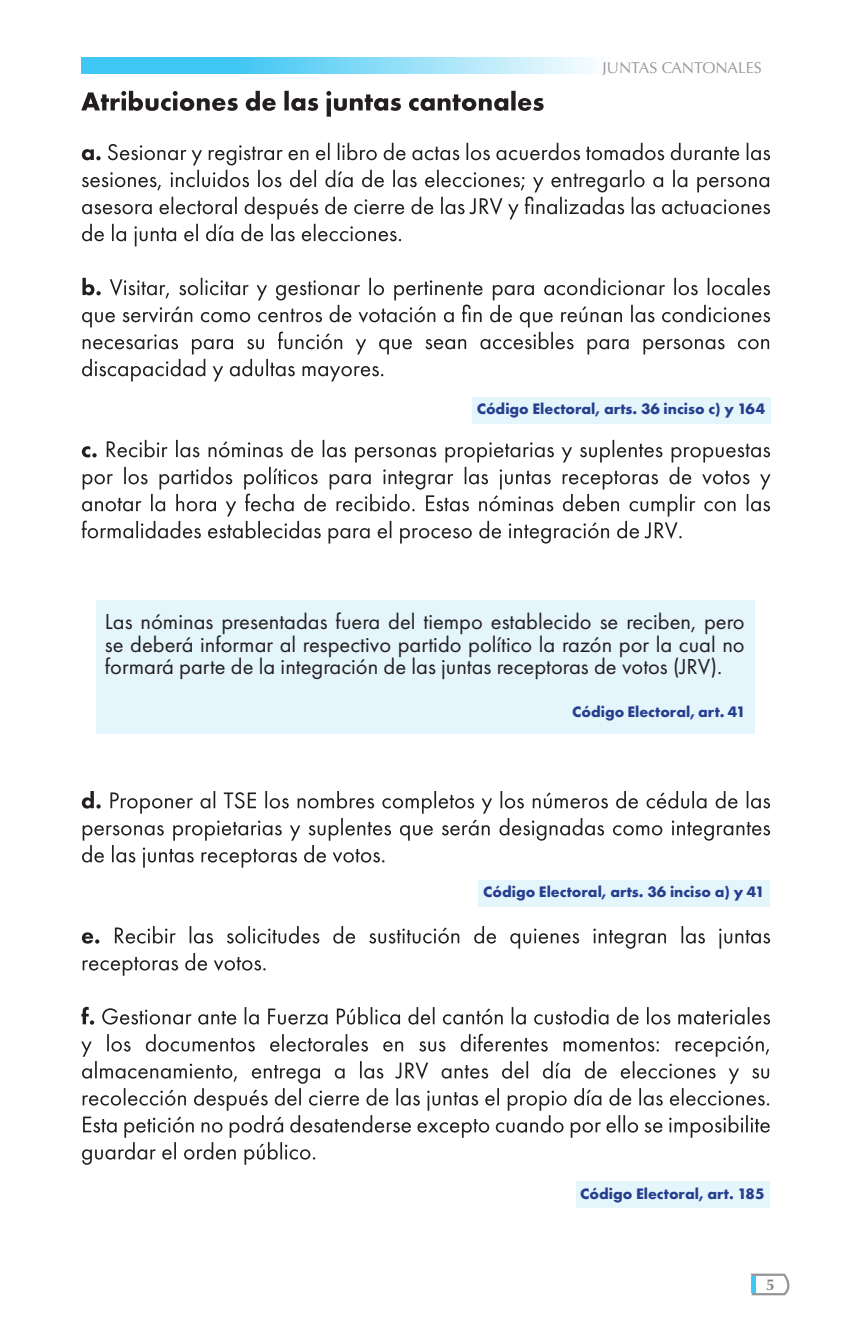
<style>
.page{position:relative;width:851px;height:1337px;background:#fff}
.page>*{position:absolute;margin:0;border:0;box-sizing:border-box;transform-origin:0 0}
.t1{font:22.5px/22.5px "Futura PT";color:#231f20;text-align:justify}
.t2{font:700 15.75px "Futura PT";color:#253f8e}
.t3{font:15.75px "Optima";color:#939598}
.t4{font:700 15.75px "Optima";color:#808285}
</style>
<div class="page">
<svg style="left:81px;top:58px;width:510px;height:16px;background:#7ed9f7"></svg>
<svg style="left:750px;top:1273px;width:40px;height:23px"></svg>
<svg style="left:750px;top:1276px;width:5px;height:16px"></svg>
<svg style="left:81px;top:1033px;width:688px;height:131px"></svg>
<svg style="left:81px;top:1006px;width:689px;height:18px"></svg>
<svg style="left:82px;top:926px;width:688px;height:49px"></svg>
<svg style="left:82px;top:791px;width:688px;height:76px"></svg>
<svg style="left:82px;top:440px;width:688px;height:103px"></svg>
<svg style="left:82px;top:278px;width:688px;height:103px"></svg>
<svg style="left:82px;top:143px;width:688px;height:103px"></svg>
<svg style="left:81px;top:91px;width:462px;height:26px"></svg>
<div style="left:472px;top:397px;width:298px;height:27px;background:#e5f5fc"></div>
<div style="left:478px;top:879px;width:291px;height:27px;background:#e5f5fc"></div>
<div style="left:576px;top:1181px;width:193px;height:27px;background:#e5f5fc"></div>
<div style="left:96px;top:599px;width:659px;height:134px;background:#e5f5fc"></div>
<p class="t3" style="left:602px;top:59px;width:161px">JUNTAS CANTONALES</p>
<p class="t2" style="left:476px;top:399px;width:290px">Código Electoral, arts. 36 inciso c) y 164</p>
<p class="t1" style="left:105px;top:610px;width:641px">Las nóminas presentadas fuera del tiempo establecido se reciben, pero se deberá informar al respectivo partido político la razón por la cual no formará parte de la integración de las juntas receptoras de votos (JRV).</p>
<p class="t2" style="left:572px;top:701px;width:175px">Código Electoral, art. 41</p>
<p class="t2" style="left:483px;top:881px;width:283px">Código Electoral, arts. 36 inciso a) y 41</p>
<p class="t2" style="left:580px;top:1183px;width:186px">Código Electoral, art. 185</p>
<p class="t4" style="left:766px;top:1275px;width:10px">5</p>
</div>
